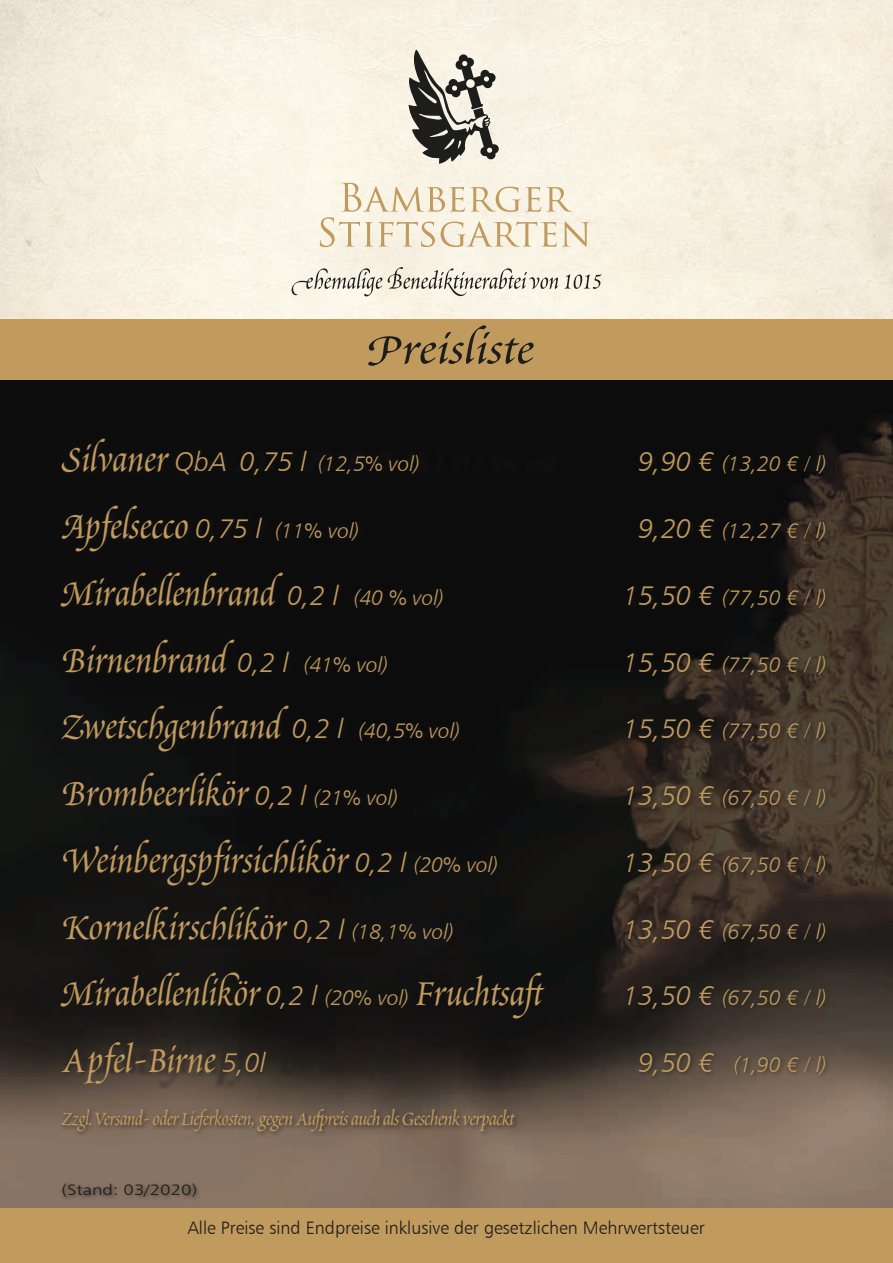
<style>
.page{position:relative;width:893px;height:1263px;background:#fff}
.page>*{position:absolute;margin:0;border:0;box-sizing:border-box;transform-origin:0 0}
.t1{font:52.5px "Poetica Std";color:#1d1d1b;scale:1.25 1}
.t2{font:45px/66.8px "Poetica Std";color:#c19a5e}
.t3{font:24px "Poetica Std";letter-spacing:-.025em;color:#c19a5e;scale:.95 1}
.t4{font:21px "Humanist 777 BT Light Italic B";color:#c19a5e}
.t5{font:18px "Humanist 777 BT Light B";color:#1d1d1b}
.t6{font:15px "Humanist 777 BT Light B";color:#1d1d1b;scale:1.25 1}
.s1{font-family:"Poetica Std";font-size:45px}
.s2{font-size:27px}
.s3{font-family:"Humanist 777 BT Light Italic B";font-size:27px}
.s4{font-family:"Humanist 777 BT Light Italic B";font-size:21px}
</style>
<div class="page">
<img style="left:507px;top:379px;width:386px;height:830px">
<img style="left:0;top:379px;width:507px;height:830px">
<svg style="left:320px;top:183px;width:269px;height:64px;background:#eee3cd"></svg>
<svg style="left:406px;top:50px;width:93px;height:114px;background:#9a978e"></svg>
<svg style="left:292px;top:268px;width:90px;height:28px;background:#d7d3c7"></svg>
<svg style="left:388px;top:267px;width:170px;height:29px;background:#d6d2c5"></svg>
<svg style="left:564px;top:274px;width:37px;height:15px"></svg>
<div style="left:0;top:319px;width:893px;height:60px;background:#c19a5e"></div>
<div style="left:0;top:1209px;width:893px;height:54px;background:#c19a5e"></div>
<div style="left:58px;top:435px;width:772px;height:768px;background:#1d1d1b;opacity:.75"></div>
<p class="t1" style="left:366px;top:314px;width:135px">Preisliste</p>
<p class="t4" style="left:61px;top:451px;width:360px"><span class="s1">Silvaner</span> <span class="s2">QbA 0,75 l</span> (12,5% vol)</p>
<p class="t2" style="left:61px;top:489px;width:482px">Apfelsecco <span class="s3">0,75 l</span> <span class="s4">(11% vol)<br></span>Mirabellenbrand <span class="s3">0,2 l</span> <span class="s4">(40 % vol)<br></span>Birnenbrand <span class="s3">0,2 l</span> <span class="s4">(41% vol)<br></span>Zwetschgenbrand <span class="s3">0,2 l</span> <span class="s4">(40,5% vol)<br></span>Brombeerlikör <span class="s3">0,2 l</span> <span class="s4">(21% vol)<br></span>Weinbergspfirsichlikör <span class="s3">0,2 l</span> <span class="s4">(20% vol)<br></span>Kornelkirschlikör <span class="s3">0,2 l</span> <span class="s4">(18,1% vol)<br></span>Mirabellenlikör <span class="s3">0,2 l</span> <span class="s4">(20% vol)</span> Fruchtsaft<br>Apfel-Birne <span class="s3">5,0l</span></p>
<p class="t3" style="left:61px;top:1103px;width:478px">Zzgl.Versand-oderLieferkosten, gegen Aufpreis auch als Geschenk verpackt</p>
<p class="t6" style="left:61px;top:1181px;width:110px">(Stand: 03/2020)</p>
<p class="t4" style="left:638px;top:451px;width:190px"><span class="s2">9,90 €</span> (13,20 € / l)</p>
<p class="t4" style="left:638px;top:518px;width:190px"><span class="s2">9,20 €</span> (12,27 € / l)</p>
<p class="t4" style="left:623px;top:585px;width:205px"><span class="s2">15,50 €</span> (77,50 € / l)</p>
<p class="t4" style="left:623px;top:651px;width:205px"><span class="s2">15,50 €</span> (77,50 € / l)</p>
<p class="t4" style="left:623px;top:718px;width:205px"><span class="s2">15,50 €</span> (77,50 € / l)</p>
<p class="t4" style="left:623px;top:785px;width:205px"><span class="s2">13,50 €</span> (67,50 € / l)</p>
<p class="t4" style="left:623px;top:852px;width:205px"><span class="s2">13,50 €</span> (67,50 € / l)</p>
<p class="t4" style="left:623px;top:918px;width:205px"><span class="s2">13,50 €</span> (67,50 € / l)</p>
<p class="t4" style="left:623px;top:985px;width:205px"><span class="s2">13,50 €</span> (67,50 € / l)</p>
<p class="t4" style="left:638px;top:1052px;width:190px"><span class="s2">9,50 €</span> (1,90 € / l)</p>
<p class="t5" style="left:187px;top:1216px;width:519px">Alle Preise sind Endpreise inklusive der gesetzlichen Mehrwertsteuer</p>
</div>
